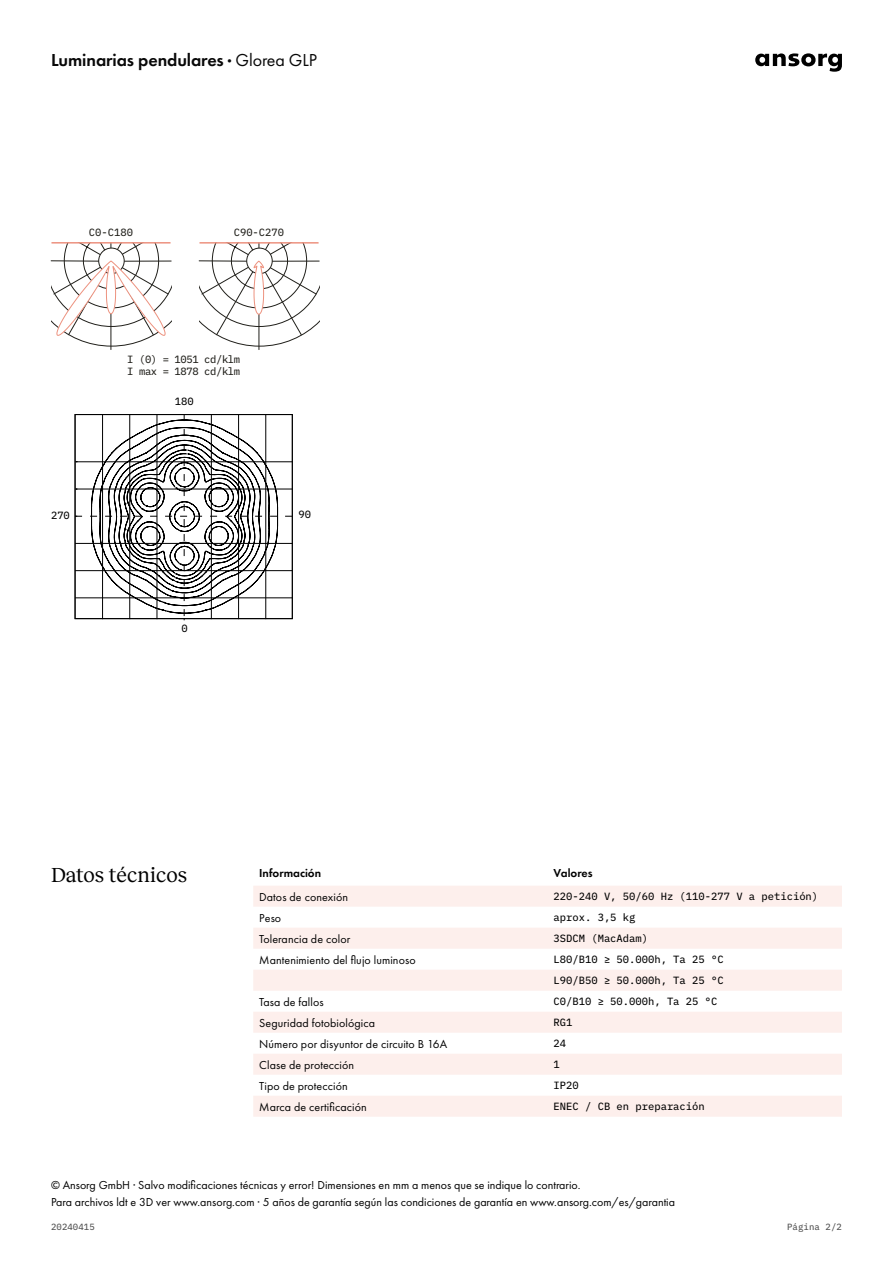
<style>
.page{position:relative;width:893px;height:1263px;background:#fff}
.page>*{position:absolute;margin:0;border:0;box-sizing:border-box;transform-origin:0 0}
.t1{font:21px "Reckless";color:#000}
.t2{font:600 18px "Futura PT";letter-spacing:-.005em;color:#080808}
.t3{font:12px/16.5px "Futura PT";color:#000}
.t4{font:600 12px "Futura PT";color:#000}
.t5{font:10.5px/21px "IBM Plex Mono Text";color:#000}
.t6{font:10.5px/12.6px "IBM Plex Mono Text";letter-spacing:-.035em;color:#21201b}
.t7{font:9px "IBM Plex Mono Text";letter-spacing:.01em;color:#4d4d4d}
.s1{font-weight:400}
</style>
<div class="page">
<svg style="left:755px;top:53px;width:87px;height:19px"></svg>
<hr style="left:51px;top:242px;width:120px;height:2px;background:#ed927f">
<svg style="left:51px;top:243px;width:121px;height:107px"></svg>
<hr style="left:199px;top:242px;width:120px;height:2px;background:#ed927f">
<svg style="left:74px;top:414px;width:219px;height:206px"></svg>
<svg style="left:199px;top:243px;width:121px;height:107px"></svg>
<svg style="left:253px;top:886px;width:589px;height:231px;fill:#fdefec"></svg>
<h2 class="t2" style="left:51px;top:49px;width:268px">Luminarias pendulares · <span class="s1">Glorea GLP</span></h2>
<p class="t6" style="left:89px;top:225px;width:46px">C0-C180</p>
<p class="t6" style="left:234px;top:225px;width:52px">C90-C270</p>
<p class="t5" style="left:51px;top:504px;width:20px">270</p>
<p class="t6" style="left:127px;top:352px;width:114px">I (0) = 1051 cd/klm<br>I max = 1878 cd/klm</p>
<p class="t5" style="left:175px;top:390px;width:20px">180</p>
<p class="t5" style="left:181px;top:616px;width:8px">0</p>
<p class="t5" style="left:299px;top:503px;width:14px">90</p>
<h1 class="t1" style="left:51px;top:860px;width:138px">Datos técnicos</h1>
<p class="t4" style="left:259px;top:866px;width:63px">Información</p>
<p class="t4" style="left:554px;top:866px;width:40px">Valores</p>
<p class="t3" style="left:259px;top:888px;width:90px">Datos de conexión</p>
<p class="t5" style="left:554px;top:885px;width:266px">220-240 V, 50/60 Hz (110-277 V a petición)</p>
<p class="t3" style="left:259px;top:909px;width:24px">Peso</p>
<p class="t5" style="left:554px;top:906px;width:83px">aprox. 3,5 kg</p>
<p class="t3" style="left:259px;top:930px;width:93px">Tolerancia de color</p>
<p class="t5" style="left:554px;top:927px;width:96px">3SDCM (MacAdam)</p>
<p class="t3" style="left:259px;top:951px;width:158px">Mantenimiento del flujo luminoso</p>
<p class="t5" style="left:554px;top:948px;width:172px">L80/B10 ≥ 50.000h, Ta 25 °C<br>L90/B50 ≥ 50.000h, Ta 25 °C</p>
<p class="t3" style="left:259px;top:993px;width:66px">Tasa de fallos</p>
<p class="t5" style="left:554px;top:990px;width:165px">C0/B10 ≥ 50.000h, Ta 25 °C</p>
<p class="t3" style="left:259px;top:1014px;width:117px">Seguridad fotobiológica</p>
<p class="t5" style="left:554px;top:1011px;width:20px">RG1</p>
<p class="t3" style="left:259px;top:1035px;width:189px">Número por disyuntor de circuito B 16A</p>
<p class="t5" style="left:554px;top:1032px;width:14px">24</p>
<p class="t3" style="left:259px;top:1056px;width:96px">Clase de protección</p>
<p class="t5" style="left:554px;top:1053px;width:8px">1</p>
<p class="t3" style="left:259px;top:1077px;width:90px">Tipo de protección</p>
<p class="t5" style="left:554px;top:1074px;width:27px">IP20</p>
<p class="t3" style="left:259px;top:1098px;width:109px">Marca de certificación</p>
<p class="t5" style="left:554px;top:1095px;width:153px">ENEC / CB en preparación</p>
<p class="t3" style="left:51px;top:1177px;width:625px">© Ansorg GmbH · Salvo modificaciones técnicas y error! Dimensiones en mm a menos que se indique lo contrario.<br>Para archivos ldt e 3D ver www.ansorg.com · 5 años de garantía según las condiciones de garantía en www.ansorg.com/es/garantia</p>
<p class="t7" style="left:51px;top:1220px;width:45px">20240415</p>
<p class="t7" style="left:793px;top:1220px;width:51px">Página 89</p>
<p class="t7" style="left:787px;top:1220px;width:56px">Página 2/2</p>
</div>
